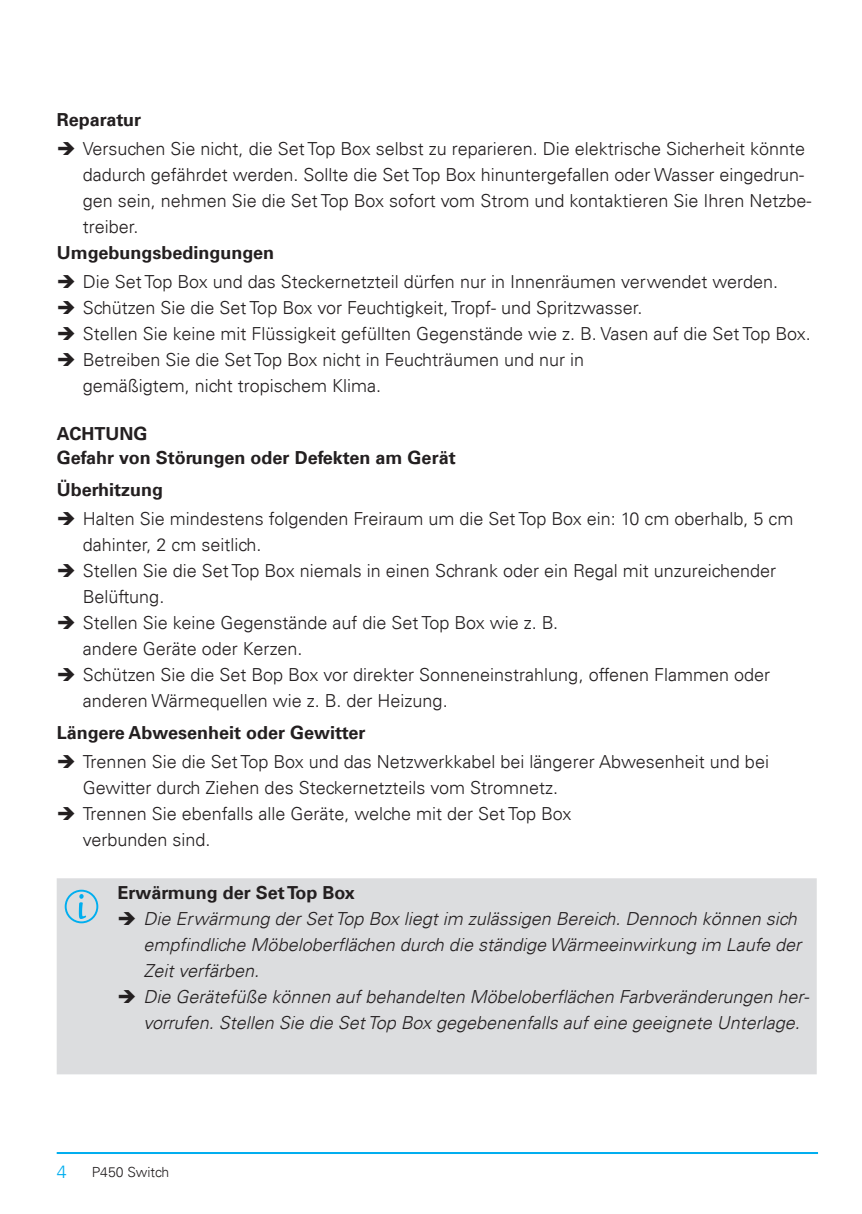
<style>
.page{position:relative;width:862px;height:1214px;background:#fff}
.page>*{position:absolute;margin:0;border:0;box-sizing:border-box;transform-origin:0 0}
.t1{font:300 18px/26px "Univers LT";color:#231f20}
.t2{font:italic 300 18px/26px "Univers LT";color:#231f20}
.t3{font:700 18px/24px "Univers LT";color:#231f20}
.t4{font:300 18px "Univers LT";color:#00aeef}
.t5{font:300 14px "Univers LT";color:#231f20}
</style>
<div class="page">
<div style="left:57px;top:878px;width:760px;height:196px;background:#dcdddf"></div>
<svg style="left:65px;top:889px;width:33px;height:34px"></svg>
<hr style="left:57px;top:1151px;width:761px;height:2px;background:#00aeef">
<svg style="left:119px;top:912px;width:16px;height:13px"></svg>
<svg style="left:119px;top:990px;width:16px;height:13px"></svg>
<p class="t3" style="left:57px;top:108px;width:86px">Reparatur</p>
<p class="t1" style="left:83px;top:136px;width:730px">Versuchen Sie nicht, die Set Top Box selbst zu reparieren. Die elektrische Sicherheit könnte dadurch gefährdet werden. Sollte die Set Top Box hinuntergefallen oder Wasser eingedrun&shy;gen sein, nehmen Sie die Set Top Box sofort vom Strom und kontaktieren Sie Ihren Netzbe&shy;treiber.</p>
<p class="t3" style="left:57px;top:241px;width:219px">Umgebungsbedingungen</p>
<p class="t1" style="left:83px;top:269px;width:729px">Die Set Top Box und das Steckernetzteil dürfen nur in Innenräumen verwendet werden.<br>Schützen Sie die Set Top Box vor Feuchtigkeit, Tropf- und Spritzwasser.<br>Stellen Sie keine mit Flüssigkeit gefüllten Gegenstände wie z. B. Vasen auf die Set Top Box.<br>Betreiben Sie die Set Top Box nicht in Feuchträumen und nur in<br>gemäßigtem, nicht tropischem Klima.</p>
<p class="t3" style="left:57px;top:422px;width:400px">ACHTUNG<br>Gefahr von Störungen oder Defekten am Gerät</p>
<p class="t3" style="left:57px;top:478px;width:108px">Überhitzung</p>
<p class="t1" style="left:83px;top:505px;width:712px">Halten Sie mindestens folgenden Freiraum um die Set Top Box ein: 10 cm oberhalb, 5 cm dahinter, 2 cm seitlich.<br>Stellen Sie die Set Top Box niemals in einen Schrank oder ein Regal mit unzureichender Belüftung.<br>Stellen Sie keine Gegenstände auf die Set Top Box wie z. B.<br>andere Geräte oder Kerzen.<br>Schützen Sie die Set Bop Box vor direkter Sonneneinstrahlung, offenen Flammen oder anderen Wärmequellen wie z. B. der Heizung.</p>
<p class="t3" style="left:57px;top:721px;width:310px">Längere Abwesenheit oder Gewitter</p>
<p class="t1" style="left:83px;top:748px;width:688px">Trennen Sie die Set Top Box und das Netzwerkkabel bei längerer Abwesenheit und bei Gewitter durch Ziehen des Steckernetzteils vom Stromnetz.<br>Trennen Sie ebenfalls alle Geräte, welche mit der Set Top Box<br>verbunden sind.</p>
<p class="t3" style="left:117px;top:881px;width:239px">Erwärmung der Set Top Box</p>
<p class="t2" style="left:143px;top:905px;width:667px">Die Erwärmung der Set Top Box liegt im zulässigen Bereich. Dennoch können sich empfindliche Möbeloberflächen durch die ständige Wärmeeinwirkung im Laufe der Zeit verfärben.<br>Die Gerätefüße können auf behandelten Möbeloberflächen Farbveränderungen her&shy;vorrufen. Stellen Sie die Set Top Box gegebenenfalls auf eine geeignete Unterlage.</p>
<p class="t4" style="left:57px;top:1160px;width:12px">4</p>
<p class="t5" style="left:92px;top:1163px;width:79px">P450 Switch</p>
</div>
